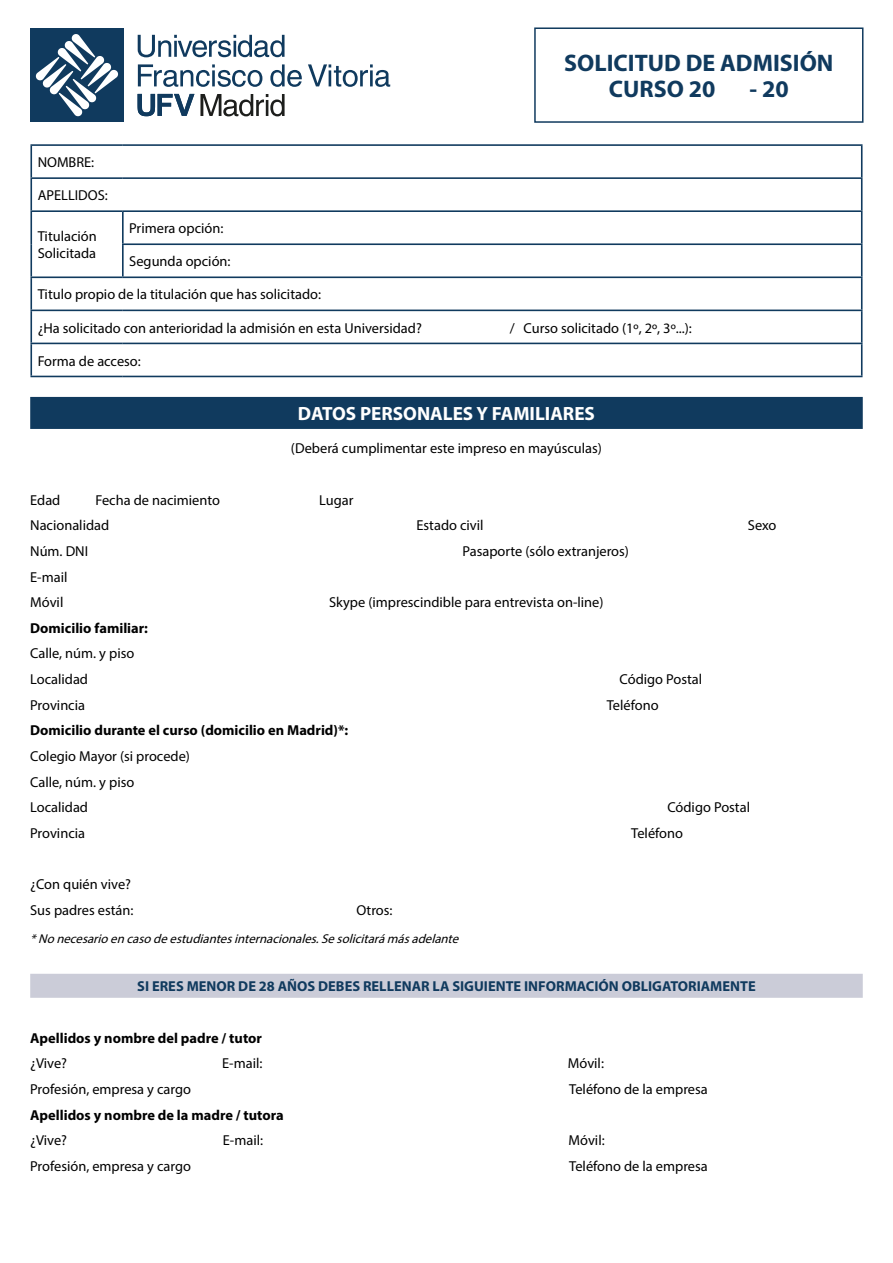
<style>
.page{position:relative;width:893px;height:1263px;background:#fff}
.page>*{position:absolute;margin:0;border:0;box-sizing:border-box;transform-origin:0 0}
.t1{font:700 24px/25.7px "Myriad Pro";color:#103a5e}
.t2{font:700 19.2px "Myriad Pro";color:#fff}
.t3{font:14.4px/25.7px "Myriad Pro";color:#000}
.t4{font:700 14.4px "Myriad Pro";color:#000}
.t5{font:700 14.4px "Myriad Pro";color:#103a5e}
.t6{font:italic 12.75px "Myriad Pro";color:#000}
</style>
<div class="page">
<div style="left:30px;top:29px;width:93px;height:93px;background:#103a5e"></div>
<svg style="left:138px;top:35px;width:147px;height:22px"></svg>
<svg style="left:200px;top:94px;width:85px;height:22px"></svg>
<svg style="left:308px;top:64px;width:82px;height:23px"></svg>
<svg style="left:270px;top:64px;width:32px;height:23px"></svg>
<svg style="left:138px;top:64px;width:124px;height:23px"></svg>
<svg style="left:36px;top:34px;width:82px;height:82px"></svg>
<svg style="left:138px;top:94px;width:56px;height:22px"></svg>
<div style="left:534px;top:27px;width:329px;height:96px;border:2px solid #103a5e"></div>
<hr style="left:30px;top:144px;width:93px;height:2px;background:#103a5e">
<hr style="left:30px;top:146px;width:2px;height:31px;background:#103a5e">
<hr style="left:123px;top:144px;width:739px;height:2px;background:#103a5e">
<hr style="left:861px;top:146px;width:1px;height:31px;background:#103a5e">
<hr style="left:30px;top:177px;width:93px;height:2px;background:#103a5e">
<hr style="left:30px;top:179px;width:2px;height:31px;background:#103a5e">
<hr style="left:123px;top:177px;width:739px;height:2px;background:#103a5e">
<hr style="left:861px;top:179px;width:1px;height:31px;background:#103a5e">
<hr style="left:30px;top:210px;width:93px;height:2px;background:#103a5e">
<hr style="left:30px;top:212px;width:2px;height:32px;background:#103a5e">
<hr style="left:30px;top:244px;width:2px;height:32px;background:#103a5e">
<hr style="left:123px;top:210px;width:739px;height:2px;background:#103a5e">
<hr style="left:122px;top:212px;width:2px;height:31px;background:#103a5e">
<hr style="left:861px;top:212px;width:1px;height:31px;background:#103a5e">
<hr style="left:122px;top:243px;width:740px;height:2px;background:#103a5e">
<hr style="left:122px;top:245px;width:2px;height:31px;background:#103a5e">
<hr style="left:861px;top:245px;width:1px;height:31px;background:#103a5e">
<hr style="left:30px;top:276px;width:93px;height:2px;background:#103a5e">
<hr style="left:30px;top:278px;width:2px;height:32px;background:#103a5e">
<hr style="left:123px;top:276px;width:739px;height:2px;background:#103a5e">
<hr style="left:861px;top:278px;width:1px;height:32px;background:#103a5e">
<hr style="left:30px;top:310px;width:93px;height:1px;background:#103a5e">
<hr style="left:30px;top:311px;width:2px;height:32px;background:#103a5e">
<hr style="left:123px;top:310px;width:739px;height:1px;background:#103a5e">
<hr style="left:861px;top:311px;width:1px;height:32px;background:#103a5e">
<hr style="left:30px;top:343px;width:93px;height:1px;background:#103a5e">
<hr style="left:30px;top:344px;width:2px;height:32px;background:#103a5e">
<hr style="left:123px;top:343px;width:739px;height:1px;background:#103a5e">
<hr style="left:861px;top:344px;width:1px;height:32px;background:#103a5e">
<hr style="left:30px;top:376px;width:93px;height:1px;background:#103a5e">
<hr style="left:123px;top:376px;width:739px;height:1px;background:#103a5e">
<div style="left:30px;top:397px;width:833px;height:32px;background:#103a5e"></div>
<div style="left:30px;top:974px;width:833px;height:24px;background:#cbccd8"></div>
<h1 class="t1" style="left:609px;top:49px;width:226px;text-indent:-45px">SOLICITUD DE ADMISIÓN<br>CURSO 20</h1>
<h1 class="t1" style="left:749px;top:75px;width:41px">- 20</h1>
<p class="t3" style="left:38px;top:149px;width:58px">NOMBRE:</p>
<p class="t3" style="left:38px;top:182px;width:72px">APELLIDOS:</p>
<p class="t3" style="left:38px;top:227px;width:61px;line-height:17.2px">Titulación<br>Solicitada</p>
<p class="t3" style="left:129px;top:215px;width:96px">Primera opción:</p>
<p class="t3" style="left:129px;top:248px;width:103px">Segunda opción:</p>
<p class="t3" style="left:38px;top:281px;width:285px">Titulo propio de la titulación que has solicitado:</p>
<p class="t3" style="left:38px;top:315px;width:386px">¿Ha solicitado con anterioridad la admisión en esta Universidad?</p>
<p class="t3" style="left:510px;top:315px;width:183px">/ Curso solicitado (1º, 2º, 3º...):</p>
<p class="t3" style="left:38px;top:348px;width:105px">Forma de acceso:</p>
<h2 class="t2" style="left:298px;top:401px;width:298px">DATOS PERSONALES Y FAMILIARES</h2>
<p class="t3" style="left:291px;top:436px;width:313px">(Deberá cumplimentar este impreso en mayúsculas)</p>
<p class="t3" style="left:30px;top:487px;width:32px">Edad</p>
<p class="t3" style="left:96px;top:487px;width:126px">Fecha de nacimiento</p>
<p class="t3" style="left:319px;top:487px;width:36px">Lugar</p>
<p class="t3" style="left:30px;top:512px;width:81px">Nacionalidad</p>
<p class="t3" style="left:416px;top:512px;width:69px">Estado civil</p>
<p class="t3" style="left:748px;top:512px;width:30px">Sexo</p>
<p class="t3" style="left:30px;top:538px;width:59px">Núm. DNI</p>
<p class="t3" style="left:463px;top:538px;width:168px">Pasaporte (sólo extranjeros)</p>
<p class="t3" style="left:30px;top:564px;width:39px">E-mail<br>Móvil</p>
<p class="t3" style="left:329px;top:589px;width:276px">Skype (imprescindible para entrevista on-line)</p>
<p class="t4" style="left:30px;top:618px;width:119px">Domicilio familiar:</p>
<p class="t3" style="left:30px;top:640px;width:106px">Calle, núm. y piso<br>Localidad</p>
<p class="t3" style="left:620px;top:666px;width:84px">Código Postal</p>
<p class="t3" style="left:30px;top:692px;width:56px">Provincia</p>
<p class="t3" style="left:607px;top:692px;width:53px">Teléfono</p>
<p class="t4" style="left:30px;top:721px;width:320px">Domicilio durante el curso (domicilio en Madrid)*:</p>
<p class="t3" style="left:30px;top:743px;width:161px">Colegio Mayor (si procede)<br>Calle, núm. y piso<br>Localidad</p>
<p class="t3" style="left:667px;top:794px;width:84px">Código Postal</p>
<p class="t3" style="left:30px;top:820px;width:56px">Provincia</p>
<p class="t3" style="left:631px;top:820px;width:53px">Teléfono</p>
<p class="t3" style="left:30px;top:871px;width:105px">¿Con quién vive?<br>Sus padres están:</p>
<p class="t3" style="left:356px;top:897px;width:38px">Otros:</p>
<p class="t6" style="left:30px;top:931px;width:434px">*Nonecesarioencasodeestudiantesinternacionales.Sesolicitarámásadelante</p>
<p class="t5" style="left:137px;top:977px;width:620px">SI ERES MENOR DE 28 AÑOS DEBES RELLENAR LA SIGUIENTE INFORMACIÓN OBLIGATORIAMENTE</p>
<p class="t4" style="left:30px;top:1028px;width:233px">Apellidos y nombre del padre / tutor</p>
<p class="t3" style="left:30px;top:1050px;width:38px">¿Vive?</p>
<p class="t3" style="left:222px;top:1050px;width:42px">E-mail:</p>
<p class="t3" style="left:568px;top:1050px;width:38px">Móvil:</p>
<p class="t3" style="left:30px;top:1076px;width:162px">Profesión, empresa y cargo</p>
<p class="t3" style="left:569px;top:1076px;width:140px">Teléfono de la empresa</p>
<p class="t4" style="left:30px;top:1105px;width:255px">Apellidos y nombre de la madre / tutora</p>
<p class="t3" style="left:30px;top:1127px;width:38px">¿Vive?</p>
<p class="t3" style="left:223px;top:1127px;width:42px">E-mail:</p>
<p class="t3" style="left:569px;top:1127px;width:38px">Móvil:</p>
<p class="t3" style="left:30px;top:1153px;width:162px">Profesión, empresa y cargo</p>
<p class="t3" style="left:569px;top:1153px;width:140px">Teléfono de la empresa</p>
</div>
